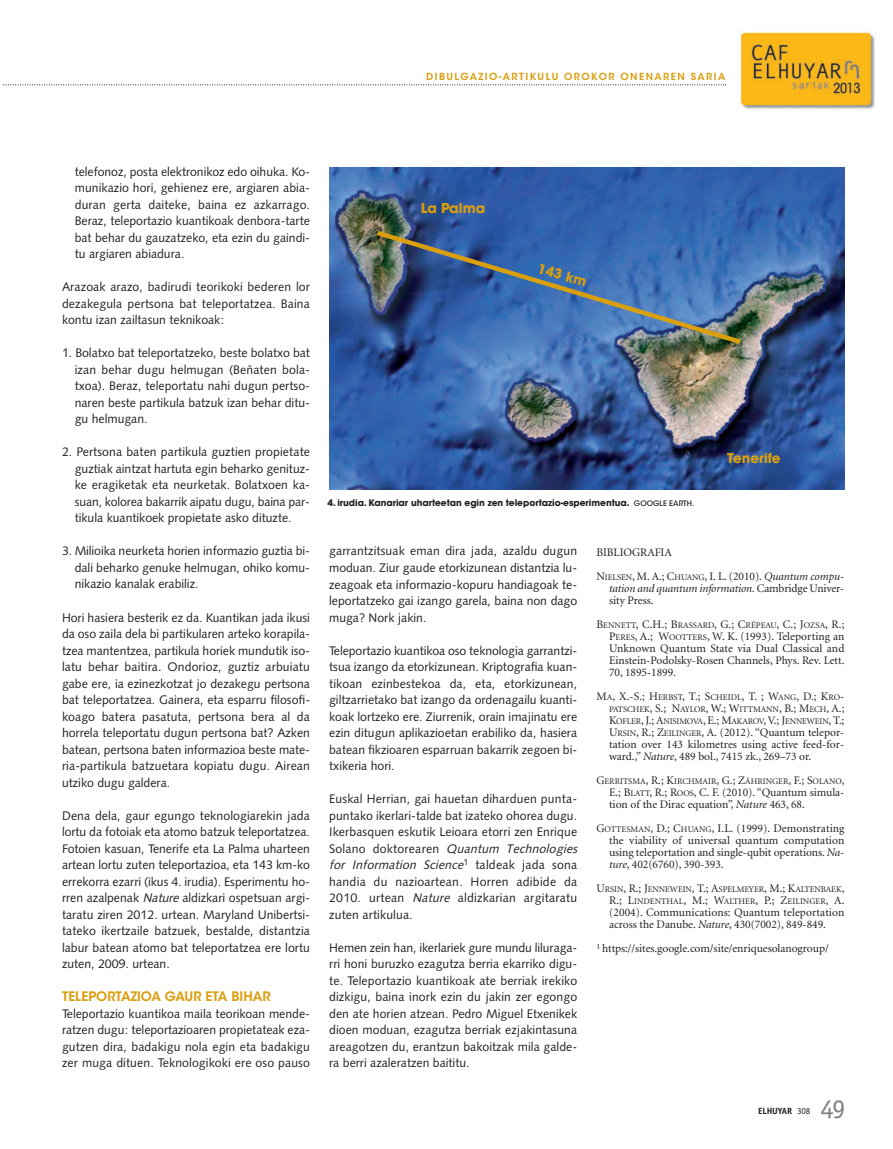
<style>
.page{position:relative;width:893px;height:1149px;background:#fff}
.page>*{position:absolute;margin:0;border:0;box-sizing:border-box;transform-origin:0 0}
.t1{font:27px "Officina Sans Std";color:#808285}
.t2{font:700 13.5px "ITC Avant Garde Std";color:#da9f0f}
.t3{font:600 13.05px "ITC Avant Garde Std";color:#da9f0f}
.t4{font:12.45px/16.5px "Humanist 531 BT Roman A";letter-spacing:-.005em;color:#231f20;text-align:justify}
.t5{font:11.55px/12px "Minion";letter-spacing:-.005em;color:#231f20}
.t6{font:italic 11.55px/12px "Minion";letter-spacing:-.01em;color:#231f20}
.t7{font:600 9.75px "ITC Avant Garde Std";letter-spacing:.15em;color:#da9f0f}
.t8{font:700 9px "ITC Avant Garde Std";color:#231f20}
.t9{font:700 9px "Officina Sans Std";letter-spacing:-.015em;color:#231f20}
.t10{font:8.7px/12px "Minion";letter-spacing:-.005em;color:#231f20}
.s1{font-style:italic}
.s2{font-weight:500;font-size:7.5px}
.s3{font-size:8.7px}
.s4{font-style:normal}
.s5{font-size:11.55px}
.s6{font-weight:400}
</style>
<div class="page">
<svg style="left:3px;top:31px;width:872px;height:459px"></svg>
<p class="t7" style="left:426px;top:72px;width:301px">DIBULGAZIO-ARTIKULU OROKOR ONENAREN SARIA</p>
<p class="t4" style="left:75px;top:164px;width:237px">telefonoz, posta elektronikoz edo oihuka. Ko&shy;munikazio hori, gehienez ere, argiaren abia&shy;duran gerta daiteke, baina ez azkarrago.<br>Beraz, teleportazio kuantikoak denbora-tarte bat behar du gauzatzeko, eta ezin du gaindi&shy;tu argiaren abiadura.</p>
<p class="t4" style="left:62px;top:279px;width:250px">Arazoak arazo, badirudi teorikoki bederen lor dezakegula pertsona bat teleportatzea. Baina kontu izan zailtasun teknikoak:</p>
<p class="t4" style="left:75px;top:345px;width:237px;text-indent:-13px">1. Bolatxo bat teleportatzeko, beste bolatxo bat izan behar dugu helmugan (Beñaten bola&shy;txoa). Beraz, teleportatu nahi dugun pertso&shy;naren beste partikula batzuk izan behar ditu&shy;gu helmugan.</p>
<p class="t4" style="left:75px;top:444px;width:237px;text-indent:-13px">2. Pertsona baten partikula guztien propietate guztiak aintzat hartuta egin beharko genituz&shy;ke eragiketak eta neurketak. Bolatxoen ka&shy;suan, kolorea bakarrik aipatu dugu, baina par&shy;tikula kuantikoek propietate asko dituzte.</p>
<p class="t4" style="left:75px;top:543px;width:237px;text-indent:-13px">3. Milioika neurketa horien informazio guztia bi&shy;dali beharko genuke helmugan, ohiko komu&shy;nikazio kanalak erabiliz.</p>
<p class="t4" style="left:62px;top:609px;width:250px">Hori hasiera besterik ez da. Kuantikan jada ikusi da oso zaila dela bi partikularen arteko korapila&shy;tzea mantentzea, partikula horiek mundutik iso&shy;latu behar baitira. Ondorioz, guztiz arbuiatu gabe ere, ia ezinezkotzat jo dezakegu pertsona bat teleportatzea. Gainera, eta esparru filosofi&shy;koago batera pasatuta, pertsona bera al da horrela teleportatu dugun pertsona bat? Azken batean, pertsona baten informazioa beste mate&shy;ria-partikula batzuetara kopiatu dugu. Airean utziko dugu galdera.</p>
<p class="t4" style="left:62px;top:807px;width:250px">Dena dela, gaur egungo teknologiarekin jada lortu da fotoiak eta atomo batzuk teleportatzea.<br>Fotoien kasuan, Tenerife eta La Palma uharteen artean lortu zuten teleportazioa, eta 143 km-ko errekorra ezarri (ikus 4. irudia). Esperimentu ho&shy;rren azalpenak <span class="s1">Nature</span>aldizkari ospetsuan argi&shy;taratu ziren 2012. urtean. Maryland Unibertsi&shy;tateko ikertzaile batzuek, bestalde, distantzia labur batean atomo bat teleportatzea ere lortu zuten, 2009. urtean.</p>
<p class="t3" style="left:62px;top:990px;width:210px">TELEPORTAZIOA GAUR ETA BIHAR</p>
<p class="t4" style="left:62px;top:1005px;width:250px">Teleportazio kuantikoa maila teorikoan mende&shy;ratzen dugu: teleportazioaren propietateak eza&shy;gutzen dira, badakigu nola egin eta badakigu zer muga dituen. Teknologikoki ere oso pauso</p>
<p class="t2" style="left:421px;top:202px;width:66px">La Palma</p>
<p class="t2" style="left:540px;top:262px;width:52px;rotate:16deg">143 km</p>
<p class="t8" style="left:328px;top:499px;width:368px">4. irudia. Kanariar uharteetan egin zen teleportazio-esperimentua. <span class="s2">GOOGLE EARTH.</span></p>
<p class="t2" style="left:727px;top:452px;width:55px">Tenerife</p>
<p class="t4" style="left:329px;top:543px;width:250px">garrantzitsuak eman dira jada, azaldu dugun moduan. Ziur gaude etorkizunean distantzia lu&shy;zeagoak eta informazio-kopuru handiagoak te&shy;leportatzeko gai izango garela, baina non dago muga? Nork jakin.</p>
<p class="t4" style="left:329px;top:642px;width:250px">Teleportazio kuantikoa oso teknologia garrantzi&shy;tsua izango da etorkizunean. Kriptografia kuan&shy;tikoan ezinbestekoa da, eta, etorkizunean, giltzarrietako bat izango da ordenagailu kuanti&shy;koak lortzeko ere. Ziurrenik, orain imajinatu ere ezin ditugun aplikazioetan erabiliko da, hasiera batean fikzioaren esparruan bakarrik zegoen bi&shy;txikeria hori.</p>
<p class="t4" style="left:329px;top:791px;width:252px;text-align:left">Euskal Herrian, gai hauetan diharduen punta&shy;puntako ikerlari-talde bat izateko ohorea dugu.<br>Ikerbasquen eskutik Leioara etorri zen Enrique S o l a n o d o kto re a re n <span class="s1">Quantum Technologies for Information Science</span><sup>1</sup> t a l d e a k j a d a s o n a handia du nazioartean. Horren adibide da 2010. urtean <span class="s1">Nature</span> aldizkarian argitaratu zuten artikulua.</p>
<p class="t4" style="left:329px;top:939px;width:250px">Hemen zein han, ikerlariek gure mundu liluraga&shy;rri honi buruzko ezagutza berria ekarriko digu&shy;te. Teleportazio kuantikoak ate berriak irekiko dizkigu, baina inork ezin du jakin zer egongo den ate horien atzean. Pedro Miguel Etxenikek dioen moduan, ezagutza berriak ezjakintasuna areagotzen du, erantzun bakoitzak mila galde&shy;ra berri azaleratzen baititu.</p>
<p class="t5" style="left:596px;top:541px;width:250px;line-height:24px">BIBLIOGRAFIA<br>N<span class="s3">IELSEN</span>, M. A.; C<span class="s3">HUANG</span>, I. L. (2010). <span class="s1">Quantum compu-</span></p>
<p class="t6" style="left:609px;top:583px;width:237px">tation and quantum information. <span class="s4">Cambridge Univer&shy;sity Press.</span></p>
<p class="t10" style="left:596px;top:620px;width:250px"><span class="s5">B</span>ENNETT<span class="s5">, C.H.; B</span>RASSARD<span class="s5">, G.; C</span>RÉPEAU<span class="s5">, C.; J</span>OZSA<span class="s5">, R.;</span></p>
<p class="t5" style="left:609px;top:631px;width:237px;text-align:justify">P<span class="s3">ERES</span>, A.; W<span class="s3">OOTTERS</span>, W. K. (1993). Teleporting an Unknown Quantum State via Dual Classical and Einstein-Podolsky-Rosen Channels, Phys. Rev. Lett.<br>70, 1895-1899.</p>
<p class="t5" style="left:596px;top:691px;width:250px">M<span class="s3">A</span>, X.-S.; H<span class="s3">ERBST</span>, T.; S<span class="s3">CHEIDL</span>, T. ; W<span class="s3">ANG</span>, D.; K<span class="s3">RO</span>-</p>
<p class="t10" style="left:609px;top:704px;width:237px">PATSCHEK<span class="s5">, S.; N</span>AYLOR<span class="s5">, W.; W</span>ITTMANN<span class="s5">, B.; M</span>ECH<span class="s5">, A.;<br>K</span>OFLER<span class="s5">, J.; A</span>NISIMOVA<span class="s5">, E.; M</span>AKAROV<span class="s5">, V.; J</span>ENNEWEIN<span class="s5">, T.;</span></p>
<p class="t5" style="left:609px;top:727px;width:237px;text-align:justify">U<span class="s3">RSIN</span>, R.; Z<span class="s3">EILINGER</span>, A. (2012). “Quantum telepor&shy;tation over 143 kilometres using active feed-for&shy;ward.,” <span class="s1">Nature</span>, 489 bol., 7415 zk., 269–73 or.</p>
<p class="t10" style="left:596px;top:776px;width:250px"><span class="s5">G</span>ERRITSMA<span class="s5">, R.; K</span>IRCHMAIR<span class="s5">, G.; Z</span>ÄHRINGER<span class="s5">, F.; S</span>OLANO<span class="s5">,</span></p>
<p class="t5" style="left:609px;top:787px;width:237px">E.; B<span class="s3">LATT</span>, R.; R<span class="s3">OOS</span>, C. F. (2010). “Quantum simula&shy;tion of the Dirac equation”, <span class="s1">Nature</span> 463, 68.</p>
<p class="t5" style="left:609px;top:823px;width:237px;text-align:justify;text-indent:-13px">G<span class="s3">OTTESMAN</span>, D.; C<span class="s3">HUANG</span>, I.L. (1999). Demonstrating the viability of universal quantum computation using teleportation and single-qubit operations. <span class="s1">Na&shy;ture</span>, 402(6760), 390-393.</p>
<p class="t10" style="left:596px;top:884px;width:250px;text-align:right"><span class="s5">U</span>RSIN<span class="s5">, R.; J</span>ENNEWEIN<span class="s5">, T.; A</span>SPELMEYER<span class="s5">, M.; K</span>ALTENBAEK<span class="s5">,<br>R.; L</span>INDENTHAL<span class="s5">, M.; W</span>ALTHER<span class="s5">, P.; Z</span>EILINGER<span class="s5">, A.</span></p>
<p class="t5" style="left:609px;top:907px;width:237px">(2004). Communications: Quantum teleportation across the Danube. <span class="s1">Nature</span>, 430(7002), 849-849.</p>
<p class="t5" style="left:596px;top:943px;width:234px"><sup>1</sup> https://sites.google.com/site/enriquesolanogroup/</p>
<p class="t9" style="left:758px;top:1107px;width:54px">ELHUYAR <span class="s6">308</span></p>
<h1 class="t1" style="left:820px;top:1098px;width:27px">49</h1>
</div>
